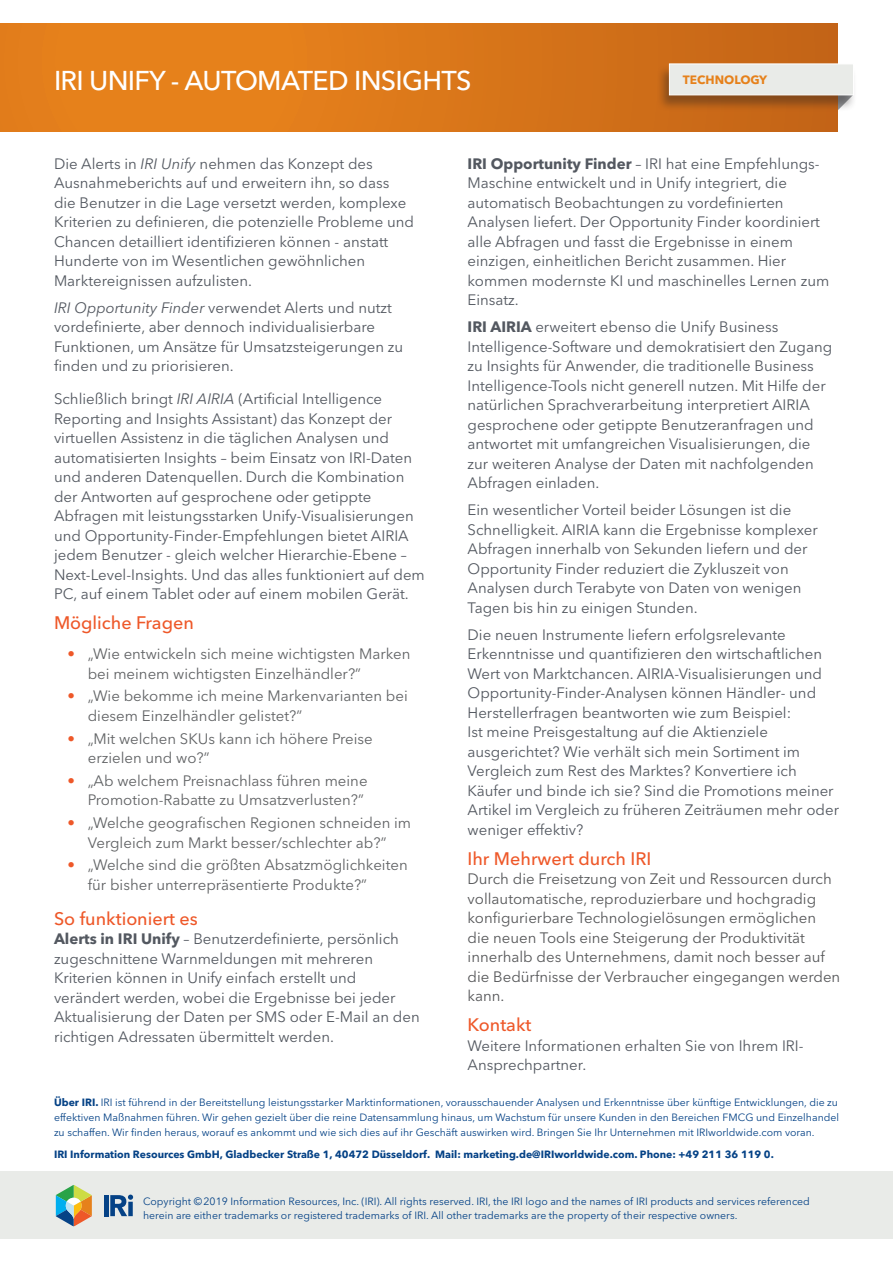
<style>
.page{position:relative;width:893px;height:1263px;background:#fff}
.page>*{position:absolute;margin:0;border:0;box-sizing:border-box;transform-origin:0 0}
.Page2_Main_Header{font:500 27px "Avenir Next LT Pro";letter-spacing:-.025em;color:#fff}
.header1{font:500 18px "Avenir Next LT Pro";color:#ee5829}
.Body_Copy{font:15px/19.5px "Avenir Next LT Pro";color:#535860}
.t1{font:15px/19.5px "Avenir Next LT Pro";color:#616365}
.Body_Copy_Bullets{font:15px/19.5px "Avenir Next LT Pro";color:#57585a}
.t2{font:700 12px "Avenir Next LT Pro";color:#e6811b}
.t3{font:10.5px/15px "Avenir Next LT Pro";color:#054286}
.t4{font:700 10.5px "Avenir Next LT Pro";color:#054286}
.s1{font-style:italic}
.s2{color:#ee5829}
.s3{font-weight:700}
</style>
<div class="page">
<div style="left:0;top:1171px;width:893px;height:68px;background:#e9ebe8"></div>
<svg style="left:56px;top:1185px;width:36px;height:41px"></svg>
<svg style="left:104px;top:1194px;width:30px;height:23px"></svg>
<div style="left:0;top:24px;width:838px;height:108px;background:linear-gradient(to right,#ed871c,#c66617)"></div>
<div style="left:656px;top:64px;width:201px;height:48px;background:#231f20;opacity:.4"></div>
<div style="left:669px;top:64px;width:185px;height:31px;background:#e9ebe8"></div>
<p class="Page2_Main_Header" style="left:54px;top:64px;width:419px">IRI UNIFY - AUTOMATED INSIGHTS</p>
<p class="t2" style="left:683px;top:72px;width:86px">TECHNOLOGY</p>
<p class="Body_Copy" style="left:54px;top:154px;width:362px">Die Alerts in <span class="s1">IRI Unify</span> nehmen das Konzept des Ausnahmeberichts auf und erweitern ihn, so dass die Benutzer in die Lage versetzt werden, komplexe Kriterien zu definieren, die potenzielle Probleme und Chancen detailliert identifizieren können - anstatt Hunderte von im Wesentlichen gewöhnlichen Marktereignissen aufzulisten.</p>
<p class="Body_Copy" style="left:54px;top:298px;width:351px"><span class="s1">IRI Opportunity Finder</span> verwendet Alerts und nutzt vordefinierte, aber dennoch individualisierbare Funktionen, um Ansätze für Umsatzsteigerungen zu finden und zu priorisieren.</p>
<p class="Body_Copy" style="left:54px;top:389px;width:372px">Schließlich bringt <span class="s1">IRI AIRIA</span> (Artificial Intelligence Reporting and Insights Assistant) das Konzept der virtuellen Assistenz in die täglichen Analysen und automatisierten Insights – beim Einsatz von IRI-Daten und anderen Datenquellen. Durch die Kombination der Antworten auf gesprochene oder getippte Abfragen mit leistungsstarken Unify-Visualisierungen und Opportunity-Finder-Empfehlungen bietet AIRIA jedem Benutzer - gleich welcher Hierarchie-Ebene – Next-Level-Insights. Und das alles funktioniert auf dem PC, auf einem Tablet oder auf einem mobilen Gerät.</p>
<p class="header1" style="left:54px;top:612px;width:141px">Mögliche Fragen</p>
<p class="t1" style="left:88px;top:644px;width:324px;text-indent:-20px"><span class="s2">•</span> „Wie entwickeln sich meine wichtigsten Marken bei meinem wichtigsten Einzelhändler?”</p>
<p class="t1" style="left:88px;top:686px;width:322px;text-indent:-20px"><span class="s2">•</span> „Wie bekomme ich meine Markenvarianten bei diesem Einzelhändler gelistet?”</p>
<p class="t1" style="left:88px;top:729px;width:286px;text-indent:-20px"><span class="s2">•</span> „Mit welchen SKUs kann ich höhere Preise erzielen und wo?”</p>
<p class="t1" style="left:68px;top:771px;width:302px;text-align:right"><span class="s2">•</span> „Ab welchem Preisnachlass führen meine<br>Promotion-Rabatte zu Umsatzverlusten?”</p>
<p class="t1" style="left:68px;top:813px;width:345px;text-align:center"><span class="s2">•</span> „Welche geografischen Regionen schneiden im<br>Vergleich zum Markt besser/schlechter ab?”</p>
<p class="t1" style="left:88px;top:855px;width:321px;text-indent:-20px"><span class="s2">•</span> „Welche sind die größten Absatzmöglichkeiten für bisher unterrepräsentierte Produkte?”</p>
<p class="header1" style="left:54px;top:907px;width:145px">So funktioniert es</p>
<p class="Body_Copy" style="left:54px;top:929px;width:367px"><span class="s3">Alerts in IRI Unify</span> – Benutzerdefinierte, persönlich zugeschnittene Warnmeldungen mit mehreren Kriterien können in Unify einfach erstellt und verändert werden, wobei die Ergebnisse bei jeder Aktualisierung der Daten per SMS oder E-Mail an den richtigen Adressaten übermittelt werden.</p>
<p class="Body_Copy" style="left:468px;top:154px;width:363px"><span class="s3">IRI Opportunity Finder</span> – IRI hat eine Empfehlungs-Maschine entwickelt und in Unify integriert, die automatisch Beobachtungen zu vordefinierten Analysen liefert. Der Opportunity Finder koordiniert alle Abfragen und fasst die Ergebnisse in einem einzigen, einheitlichen Bericht zusammen. Hier kommen modernste KI und maschinelles Lernen zum Einsatz.</p>
<p class="Body_Copy" style="left:468px;top:317px;width:366px"><span class="s3">IRI AIRIA</span> erweitert ebenso die Unify Business Intelligence-Software und demokratisiert den Zugang zu Insights für Anwender, die traditionelle Business Intelligence-Tools nicht generell nutzen. Mit Hilfe der natürlichen Sprachverarbeitung interpretiert AIRIA gesprochene oder getippte Benutzeranfragen und antwortet mit umfangreichen Visualisierungen, die zur weiteren Analyse der Daten mit nachfolgenden Abfragen einladen.</p>
<p class="Body_Copy" style="left:468px;top:500px;width:352px">Ein wesentlicher Vorteil beider Lösungen ist die Schnelligkeit. AIRIA kann die Ergebnisse komplexer Abfragen innerhalb von Sekunden liefern und der Opportunity Finder reduziert die Zykluszeit von Analysen durch Terabyte von Daten von wenigen Tagen bis hin zu einigen Stunden.</p>
<p class="Body_Copy" style="left:468px;top:625px;width:373px">Die neuen Instrumente liefern erfolgsrelevante Erkenntnisse und quantifizieren den wirtschaftlichen Wert von Marktchancen. AIRIA-Visualisierungen und Opportunity-Finder-Analysen können Händler- und Herstellerfragen beantworten wie zum Beispiel:<br>Ist meine Preisgestaltung auf die Aktienziele ausgerichtet? Wie verhält sich mein Sortiment im Vergleich zum Rest des Marktes? Konvertiere ich Käufer und binde ich sie? Sind die Promotions meiner Artikel im Vergleich zu früheren Zeiträumen mehr oder weniger effektiv?</p>
<p class="header1" style="left:468px;top:848px;width:185px">Ihr Mehrwert durch IRI</p>
<p class="Body_Copy_Bullets" style="left:468px;top:869px;width:374px">Durch die Freisetzung von Zeit und Ressourcen durch vollautomatische, reproduzierbare und hochgradig konfigurierbare Technologielösungen ermöglichen die neuen Tools eine Steigerung der Produktivität innerhalb des Unternehmens, damit noch besser auf die Bedürfnisse der Verbraucher eingegangen werden kann.</p>
<p class="header1" style="left:468px;top:1014px;width:65px">Kontakt</p>
<p class="Body_Copy" style="left:468px;top:1036px;width:338px">Weitere Informationen erhalten Sie von Ihrem IRI-<br>Ansprechpartner.</p>
<p class="t3" style="left:54px;top:1095px;width:787px;text-align:justify"><span class="s3">Über IRI.</span> IRI ist führend in der Bereitstellung leistungsstarker Marktinformationen, vorausschauender Analysen und Erkenntnisse über künftige Entwicklungen, die zu effektiven Maßnahmen führen. Wir gehen gezielt über die reine Datensammlung hinaus, um Wachstum für unsere Kunden in den Bereichen FMCG und Einzelhandel zu schaffen. Wir finden heraus, worauf es ankommt und wie sich dies auf ihr Geschäft auswirken wird. Bringen Sie Ihr Unternehmen mit IRIworldwide.com voran.</p>
<p class="t4" style="left:54px;top:1148px;width:721px">IRI Information Resources GmbH, Gladbecker Straße 1, 40472 Düsseldorf. Mail: marketing.de@IRIworldwide.com. Phone: +49 211 36 119 0.</p>
<p class="t3" style="left:143px;top:1194px;width:668px;line-height:13.5px">Copyright ©2019 Information Resources, Inc. (IRI). All rights reserved. IRI, the IRI logo and the names of IRI products and services referenced herein are either trademarks or registered trademarks of IRI. All other trademarks are the property of their respective owners.</p>
</div>
